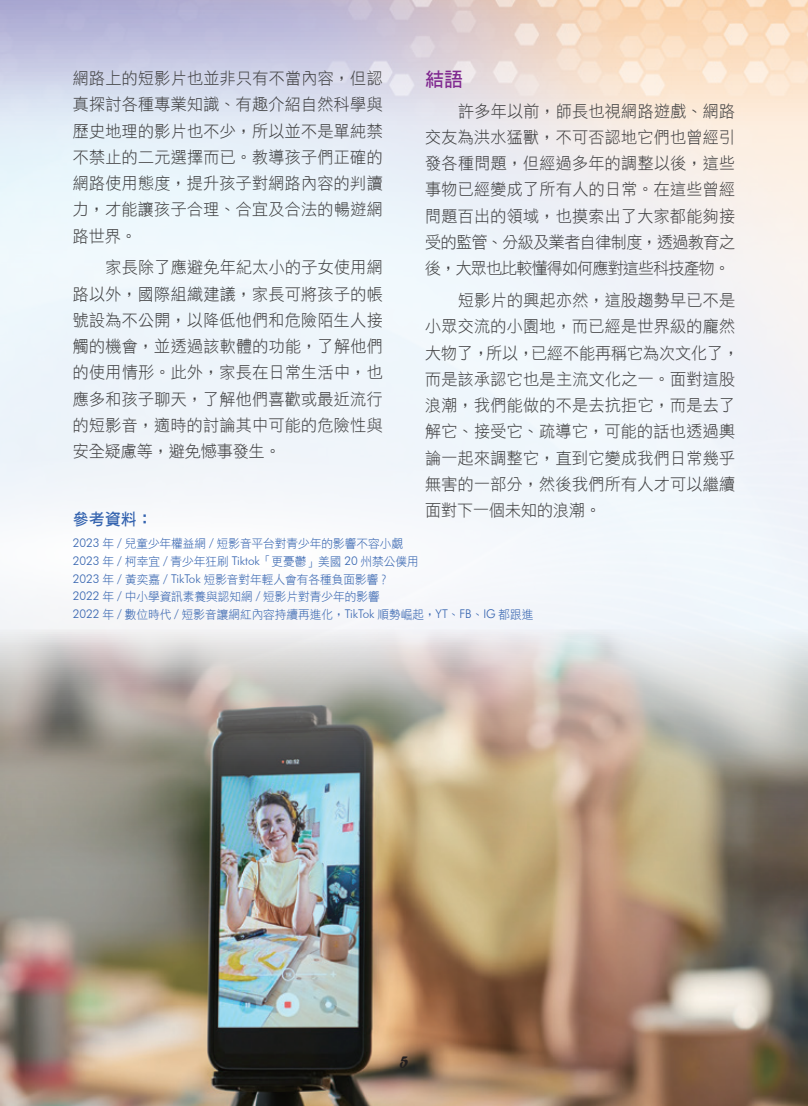
<style>
.page{position:relative;width:808px;height:1106px;background:#fff}
.page>*{position:absolute;margin:0;border:0;box-sizing:border-box;transform-origin:0 0}
.t1{font:19.5px "DF Hei Bd HK BF";color:#802990}
.t2{font:18px "Forte";color:#231f20}
.t3{font:16.5px/26.2px "DF Hei Lt HK BF";letter-spacing:.02em;color:#3e3e3f;text-align:justify}
.t4{font:16.5px "DF Hei Bd HK BF";color:#3463af}
.t5{font:12px/17.7px "DF Hei Lt HK BF";color:#3463af}
.s1{font-family:"Futura BT";font-weight:300}
</style>
<div class="page">
<img style="left:0;top:629px;width:808px;height:477px">
<p class="t3" style="left:73px;top:65px;width:311px">網路上的短影片也並非只有不當內容，但認真探討各種專業知識、有趣介紹自然科學與歷史地理的影片也不少，所以並不是單純禁不禁止的二元選擇而已。教導孩子們正確的網路使用態度，提升孩子對網路內容的判讀力，才能讓孩子合理、合宜及合法的暢遊網路世界。</p>
<p class="t3" style="left:73px;top:254px;width:311px;text-indent:33px">家長除了應避免年紀太小的子女使用網路以外，國際組織建議，家長可將孩子的帳號設為不公開，以降低他們和危險陌生人接觸的機會，並透過該軟體的功能，了解他們的使用情形。此外，家長在日常生活中，也應多和孩子聊天，了解他們喜歡或最近流行的短影音，適時的討論其中可能的危險性與安全疑慮等，避免憾事發生。</p>
<p class="t1" style="left:425px;top:70px;width:39px">結語</p>
<p class="t3" style="left:425px;top:98px;width:311px;text-indent:33px">許多年以前，師長也視網路遊戲、網路交友為洪水猛獸，不可否認地它們也曾經引發各種問題，但經過多年的調整以後，這些事物已經變成了所有人的日常。在這些曾經問題百出的領域，也摸索出了大家都能夠接受的監管、分級及業者自律制度，透過教育之後，大眾也比較懂得如何應對這些科技產物。</p>
<p class="t3" style="left:425px;top:287px;width:315px;text-align:left;text-indent:33px">短影片的興起亦然，這股趨勢早已不是小眾交流的小園地，而已經是世界級的龐然大物了，所以，已經不能再稱它為次文化了，而是該承認它也是主流文化之一。面對這股浪潮，我們能做的不是去抗拒它，而是去了解它、接受它、疏導它，可能的話也透過輿論一起來調整它，直到它變成我們日常幾乎無害的一部分，然後我們所有人才可以繼續面對下一個未知的浪潮。</p>
<p class="t4" style="left:73px;top:510px;width:82px">參考資料：</p>
<p class="t5" style="left:73px;top:534px;width:462px"><span class="s1">2023</span> 年 <span class="s1">/</span> 兒童少年權益網 <span class="s1">/</span> 短影音平台對青少年的影響不容小覷<br><span class="s1">2023</span> 年 <span class="s1">/</span> 柯幸宜 <span class="s1">/</span> 青少年狂刷 <span class="s1">Tiktok</span>「更憂鬱」美國 <span class="s1">20</span> 州禁公僕用<br><span class="s1">2023</span> 年 <span class="s1">/</span> 黃奕嘉 <span class="s1">/ TikTok</span> 短影音對年輕人會有各種負面影響？<br><span class="s1">2022</span> 年 <span class="s1">/</span> 中小學資訊素養與認知網 <span class="s1">/</span> 短影片對青少年的影響<br><span class="s1">2022</span> 年 <span class="s1">/</span> 數位時代 <span class="s1">/</span> 短影音讓網紅內容持續再進化，<span class="s1">TikTok</span> 順勢崛起，<span class="s1">YT</span>、<span class="s1">FB</span>、<span class="s1">IG</span> 都跟進</p>
<p class="t2" style="left:400px;top:1051px;width:10px">5</p>
</div>
